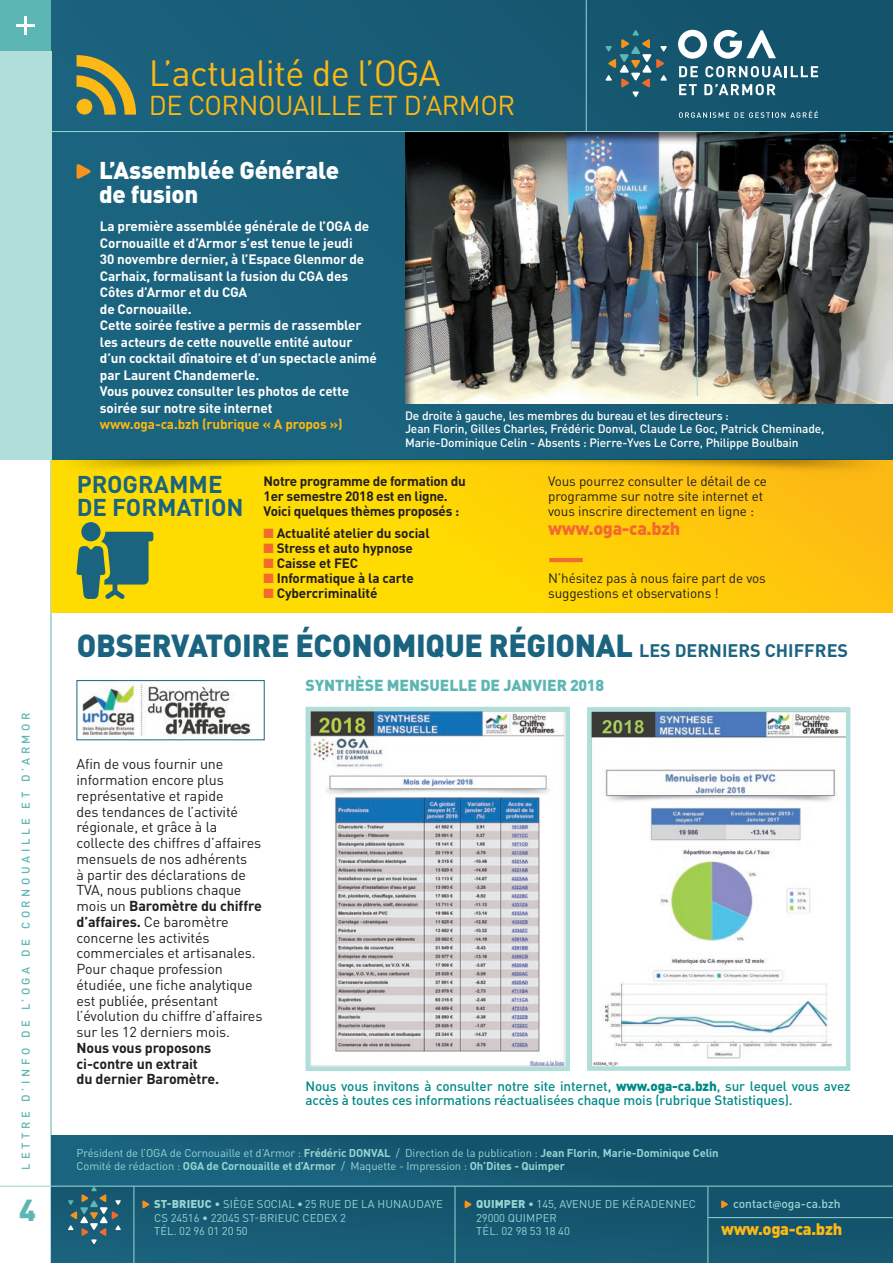
<style>
.page{position:relative;width:893px;height:1263px;background:#fff}
.page>*{position:absolute;margin:0;border:0;box-sizing:border-box;transform-origin:0 0}
.t1{font:36px "DIN Pro";letter-spacing:-.02em;color:#fcb814}
.t2{font:900 31.5px "DIN Pro";letter-spacing:-.01em;color:#1b647f}
.t3{font:900 30px "DIN Pro";color:#5cb6b3}
.t4{font:27px "DIN Pro";letter-spacing:-.02em;color:#fcb814}
.t5{font:900 27px "DIN Pro";color:#f26a30}
.t6{font:900 24px/24px "DIN Pro";letter-spacing:-.01em;color:#fff}
.t7{font:700 24px/22.5px "DIN Pro";color:#1b647f}
.t8{font:900 18px "DIN Pro";letter-spacing:-.02em;color:#f26a30}
.t9{font:900 16.5px "DIN Pro";letter-spacing:-.02em;color:#fcb814}
.t10{font:900 15.75px "DIN Pro";color:#5cb6b3}
.t11{font:14.25px/15.8px "DIN Pro";letter-spacing:-.01em;color:#231f20}
.t12{font:700 14.25px/15.8px "DIN Pro";letter-spacing:-.01em;color:#231f20}
.t13{font:700 13.5px/16.5px "DIN Pro";letter-spacing:-.01em;color:#fff}
.t14{font:700 13.5px/15px "DIN Pro";letter-spacing:-.015em;color:#231f20}
.t15{font:13.5px/15px "DIN Pro";letter-spacing:-.01em;color:#231f20}
.t16{font:500 13.5px/14.2px "DIN Pro";letter-spacing:-.01em;color:#028b87}
.t17{font:700 13.5px "DIN Pro";letter-spacing:-.01em;color:#fcb814}
.t18{font:500 12px/13.5px "DIN Pro";letter-spacing:-.01em;color:#fff}
.t19{font:500 12px "DIN Pro";color:#96d5d2}
.t20{font:11.25px/12.8px "DIN Pro";letter-spacing:-.01em;color:#96d5d2}
.t21{font:11.25px/13.5px "DIN Pro";letter-spacing:.01em;color:#96d5d2}
.t22{font:500 11.25px "DIN Pro";letter-spacing:.32em;color:#5cb6b3}
.s1{color:#f26a30}
.s2{font-weight:700;font-size:18px}
.s3{font-weight:700}
.s4{font-weight:900}
.s5{font-family:"Myriad Pro";font-weight:600}
</style>
<div class="page">
<hr style="left:51px;top:0;width:1px;height:1263px;background:#5cb6b3">
<div style="left:51px;top:459px;width:842px;height:153px;background:linear-gradient(to right,#ffe400,#fec20e)"></div>
<div style="left:0;top:0;width:51px;height:51px;background:#5cb6b3"></div>
<hr style="left:24px;top:16px;width:3px;height:19px;background:#fff">
<hr style="left:16px;top:24px;width:19px;height:3px;background:#fff">
<div style="left:51px;top:0;width:842px;height:459px;background:linear-gradient(to right,#1c6580,#14546d)"></div>
<hr style="left:586px;top:0;width:1px;height:132px;background:#96d5d2">
<img style="left:52px;top:459px;width:841px;height:33px">
<svg style="left:77px;top:55px;width:59px;height:60px;background:#898c49"></svg>
<div style="left:51px;top:1186px;width:842px;height:77px;background:#175871"></div>
<div style="left:51px;top:1135px;width:842px;height:51px;background:linear-gradient(to right,#1c6580,#114f67)"></div>
<svg style="left:142px;top:1200px;width:7px;height:8px"></svg>
<svg style="left:465px;top:1200px;width:7px;height:8px"></svg>
<hr style="left:455px;top:1186px;width:1px;height:77px;background:#96d5d2">
<hr style="left:134px;top:1186px;width:1px;height:77px;background:#96d5d2">
<hr style="left:708px;top:1186px;width:1px;height:77px;background:#96d5d2">
<svg style="left:721px;top:1200px;width:7px;height:8px"></svg>
<hr style="left:708px;top:1217px;width:185px;height:1px;background:#96d5d2">
<hr style="left:0;top:1186px;width:893px;height:1px;background:#96d5d2">
<svg style="left:68px;top:1186px;width:53px;height:58px"></svg>
<svg style="left:605px;top:30px;width:62px;height:67px;background:#366674"></svg>
<svg style="left:679px;top:66px;width:19px;height:11px"></svg>
<svg style="left:705px;top:66px;width:113px;height:11px"></svg>
<svg style="left:679px;top:84px;width:18px;height:11px"></svg>
<svg style="left:704px;top:84px;width:71px;height:11px"></svg>
<svg style="left:678px;top:30px;width:29px;height:29px"></svg>
<svg style="left:714px;top:30px;width:62px;height:29px"></svg>
<svg style="left:679px;top:111px;width:139px;height:7px"></svg>
<img style="left:82px;top:684px;width:169px;height:54px">
<div style="left:77px;top:680px;width:188px;height:60px;border:1px solid #1b647f"></div>
<svg style="left:305px;top:706px;width:265px;height:365px"></svg>
<svg style="left:587px;top:707px;width:264px;height:364px"></svg>
<div style="left:0;top:51px;width:51px;height:408px;background:#afdedb"></div>
<div style="left:404px;top:130px;width:489px;height:276px;background:#231f20;opacity:.72"></div>
<hr style="left:51px;top:131px;width:842px;height:1px;background:#96d5d2">
<svg style="left:77px;top:164px;width:14px;height:15px"></svg>
<div style="left:81px;top:522px;width:20px;height:19px;background:#1b647f;border-radius:50%"></div>
<svg style="left:76px;top:532px;width:77px;height:67px;background:#5f8858"></svg>
<hr style="left:697px;top:243px;width:1px;height:153px;background:#96d5d2">
<p class="t22" style="left:17px;top:1169px;width:458px;rotate:-90deg">LETTRE D’INFO DE L’OGA DE CORNOUAILLE ET D’ARMOR</p>
<h3 class="t3" style="left:19px;top:1184px;width:18px">4</h3>
<h1 class="t1" style="left:149px;top:45px;width:293px">L’actualité de l’OGA</h1>
<h3 class="t4" style="left:149px;top:84px;width:368px">DE CORNOUAILLE ET D’ARMOR</h3>
<h3 class="t6" style="left:99px;top:155px;width:242px">L’Assemblée Générale de fusion</h3>
<p class="t13" style="left:100px;top:216px;width:279px">La première assemblée générale de l’OGA de Cornouaille et d’Armor s’est tenue le jeudi<br>30 novembre dernier, à l’Espace Glenmor de Carhaix, formalisant la fusion du CGA des Côtes d’Armor et du CGA<br>de Cornouaille.<br>Cette soirée festive a permis de rassembler les acteurs de cette nouvelle entité autour d’un cocktail dînatoire et d’un spectacle animé par Laurent Chandemerle.<br>Vous pouvez consulter les photos de cette soirée sur notre site internet</p>
<p class="t17" style="left:100px;top:413px;width:244px">www.oga-ca.bzh (rubrique « A propos »)</p>
<p class="t18" style="left:405px;top:407px;width:421px">De droite à gauche, les membres du bureau et les directeurs :<br>Jean Florin, Gilles Charles, Frédéric Donval, Claude Le Goc, Patrick Cheminade,<br>Marie-Dominique Celin - Absents : Pierre-Yves Le Corre, Philippe Boulbain</p>
<h3 class="t7" style="left:77px;top:470px;width:168px">PROGRAMME<br>DE FORMATION</h3>
<p class="t14" style="left:264px;top:472px;width:204px">Notre programme de formation du<br>1er semestre 2018 est en ligne.<br>Voici quelques thèmes proposés :</p>
<p class="t14" style="left:264px;top:524px;width:168px"><span class="s1">■</span> Actualité atelier du social</p>
<p class="t14" style="left:264px;top:539px;width:151px"><span class="s1">■</span> Stress et auto hypnose</p>
<p class="t14" style="left:264px;top:554px;width:96px"><span class="s1">■</span> Caisse et FEC</p>
<p class="t14" style="left:264px;top:569px;width:152px"><span class="s1">■</span> Informatique à la carte</p>
<p class="t14" style="left:264px;top:584px;width:115px"><span class="s1">■</span> Cybercriminalité</p>
<p class="t15" style="left:548px;top:472px;width:220px">Vous pourrez consulter le détail de ce programme sur notre site internet et vous inscrire directement en ligne :</p>
<p class="t8" style="left:548px;top:513px;width:134px">www.oga-ca.bzh</p>
<h3 class="t5" style="left:548px;top:535px;width:38px">----</h3>
<p class="t15" style="left:548px;top:570px;width:219px">N’hésitez pas à nous faire part de vos suggestions et observations !</p>
<h2 class="t2" style="left:77px;top:619px;width:773px">OBSERVATOIRE ÉCONOMIQUE RÉGIONAL <span class="s2">LES DERNIERS CHIFFRES</span></h2>
<p class="t11" style="left:77px;top:755px;width:187px">Afin de vous fournir une information encore plus représentative et rapide<br>des tendances de l’activité régionale, et grâce à la collecte des chiffres d’affaires mensuels de nos adhérents<br>à partir des déclarations de<br>TVA, nous publions chaque mois un <span class="s3">Baromètre du chiffre d’affaires.</span> Ce baromètre concerne les activités commerciales et artisanales.<br>Pour chaque profession étudiée, une fiche analytique est publiée, présentant l’évolution du chiffre d’affaires sur les 12 derniers mois.</p>
<p class="t12" style="left:77px;top:1038px;width:144px">Nous vous proposons ci-contre un extrait<br>du dernier Baromètre.</p>
<p class="t10" style="left:306px;top:672px;width:300px">SYNTHÈSE MENSUELLE DE JANVIER 2018</p>
<p class="t16" style="left:305px;top:1077px;width:546px">Nous vous invitons à consulter notre site internet, <span class="s4">www.oga-ca.bzh</span>, sur lequel vous avez accès à toutes ces informations réactualisées chaque mois (rubrique Statistiques).</p>
<p class="t20" style="left:77px;top:1145px;width:644px">Président de l’OGA de Cornouaille et d’Armor : <span class="s3">Frédéric DONVAL</span> / Direction de la publication : <span class="s3">Jean Florin</span>, <span class="s3">Marie-Dominique Celin<br></span>Comité de rédaction : <span class="s3">OGA de Cornouaille et d’Armor</span> / Maquette - Impression : <span class="s3">Oh’Dites - Quimper</span></p>
<p class="t21" style="left:154px;top:1196px;width:291px"><span class="s4">ST-BRIEUC</span> • SIÈGE SOCIAL <span class="s4">•</span> 25 RUE DE LA HUNAUDAYE<br>CS 24516 • 22045 ST-BRIEUC CEDEX 2<br>TÉL. 02 96 01 20 50</p>
<p class="t21" style="left:476px;top:1196px;width:221px"><span class="s4">QUIMPER</span> • 145, AVENUE DE KÉRADENNEC<br>29000 QUIMPER<br>TÉL. 02 98 53 18 40</p>
<p class="t19" style="left:733px;top:1194px;width:109px">contact<span class="s5">@</span>oga-ca.bzh</p>
<p class="t9" style="left:721px;top:1215px;width:123px">www.oga-ca.bzh</p>
</div>
